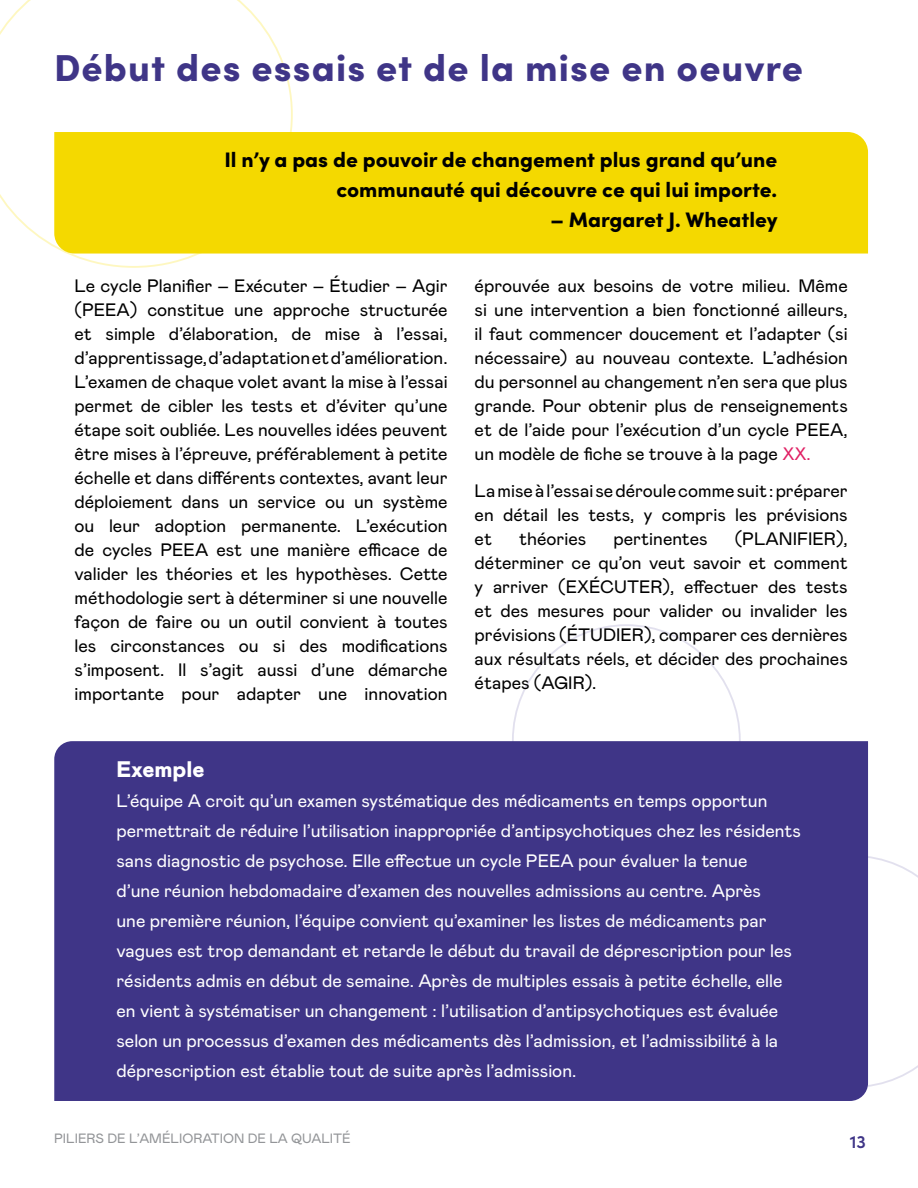
<style>
.page{position:relative;width:918px;height:1188px;background:#fff}
.page>*{position:absolute;margin:0;border:0;box-sizing:border-box;transform-origin:0 0}
.H2_-_Header_Purple{font:900 37.5px "Sofia Pro";letter-spacing:.03em;color:#3f3587}
.Small_Callout_box{font:900 22.5px "Mabry Pro";color:#fff}
.Callout_box_-_Yellow{font:900 21px/30px "Sofia Pro";color:#000;text-align:right}
.Black_copy{font:18px/24px "Mabry Pro";color:#000;text-align:justify}
.Small_Callout_box-2{font:18px/30px "Mabry Pro";color:#fff}
.t1{font:600 18px "Sofia Pro";color:#3f3587}
.t2{font:13.5px "Mabry Pro";color:#939598}
.s1{color:#e02064}
</style>
<div class="page">
<svg style="left:512px;top:624px;width:406px;height:463px"></svg>
<svg style="left:0;top:0;width:293px;height:268px"></svg>
<div style="left:54px;top:132px;width:814px;height:122px;background:#f4d900"></div>
<div style="left:54px;top:741px;width:814px;height:360px;background:#3f3587"></div>
<h2 class="H2_-_Header_Purple" style="left:54px;top:38px;width:751px">Début des essais et de la mise en oeuvre</h2>
<p class="Callout_box_-_Yellow" style="left:224px;top:143px;width:554px">Il n’y a pas de pouvoir de changement plus grand qu’une communauté qui découvre ce qui lui importe.</p>
<p class="Callout_box_-_Yellow" style="left:551px;top:203px;width:229px">– Margaret J. Wheatley</p>
<p class="Black_copy" style="left:75px;top:273px;width:375px">Le cycle Planifier – Exécuter – Étudier – Agir (PEEA) constitue une approche structurée et simple d’élaboration, de mise à l’essai, d’apprentissage, d’adaptation et d’amélioration.<br>L’examen de chaque volet avant la mise à l’essai permet de cibler les tests et d’éviter qu’une étape soit oubliée. Les nouvelles idées peuvent être mises à l’épreuve, préférablement à petite échelle et dans différents contextes, avant leur déploiement dans un service ou un système ou leur adoption permanente. L’exécution de cycles PEEA est une manière efficace de valider les théories et les hypothèses. Cette méthodologie sert à déterminer si une nouvelle façon de faire ou un outil convient à toutes les circonstances ou si des modifications s’imposent. Il s’agit aussi d’une démarche importante pour adapter une innovation</p>
<p class="Black_copy" style="left:475px;top:273px;width:375px">éprouvée aux besoins de votre milieu. Même si une intervention a bien fonctionné ailleurs, il faut commencer doucement et l’adapter (si nécessaire) au nouveau contexte. L’adhésion du personnel au changement n’en sera que plus grande. Pour obtenir plus de renseignements et de l’aide pour l’exécution d’un cycle PEEA, un modèle de fiche se trouve à la page <span class="s1">XX.</span></p>
<p class="Black_copy" style="left:475px;top:478px;width:375px">La mise à l’essai se déroule comme suit : préparer en détail les tests, y compris les prévisions et</p>
<p class="Black_copy" style="left:475px;top:526px;width:375px;text-indent:260px">(PLANIFIER), déterminer ce qu’on veut savoir et comment y arriver (EXÉCUTER), effectuer des tests et des mesures pour valider ou invalider les prévisions (ÉTUDIER), comparer ces dernières aux résultats réels, et décider des prochaines étapes (AGIR).</p>
<p class="Black_copy" style="left:519px;top:526px;width:69px">théories</p>
<p class="Black_copy" style="left:614px;top:526px;width:95px">pertinentes</p>
<p class="Small_Callout_box" style="left:117px;top:753px;width:89px">Exemple</p>
<p class="Small_Callout_box-2" style="left:117px;top:785px;width:686px">L’équipe A croit qu’un examen systématique des médicaments en temps opportun permettrait de réduire l’utilisation inappropriée d’antipsychotiques chez les résidents sans diagnostic de psychose. Elle effectue un cycle PEEA pour évaluer la tenue<br>d’une réunion hebdomadaire d’examen des nouvelles admissions au centre. Après<br>une première réunion, l’équipe convient qu’examiner les listes de médicaments par vagues est trop demandant et retarde le début du travail de déprescription pour les résidents admis en début de semaine. Après de multiples essais à petite échelle, elle en vient à systématiser un changement : l’utilisation d’antipsychotiques est évaluée selon un processus d’examen des médicaments dès l’admission, et l’admissibilité à la déprescription est établie tout de suite après l’admission.</p>
<p class="t2" style="left:54px;top:1129px;width:298px">PILIERS DE L’AMÉLIORATION DE LA QUALITÉ</p>
<p class="t1" style="left:850px;top:1128px;width:18px">13</p>
</div>
